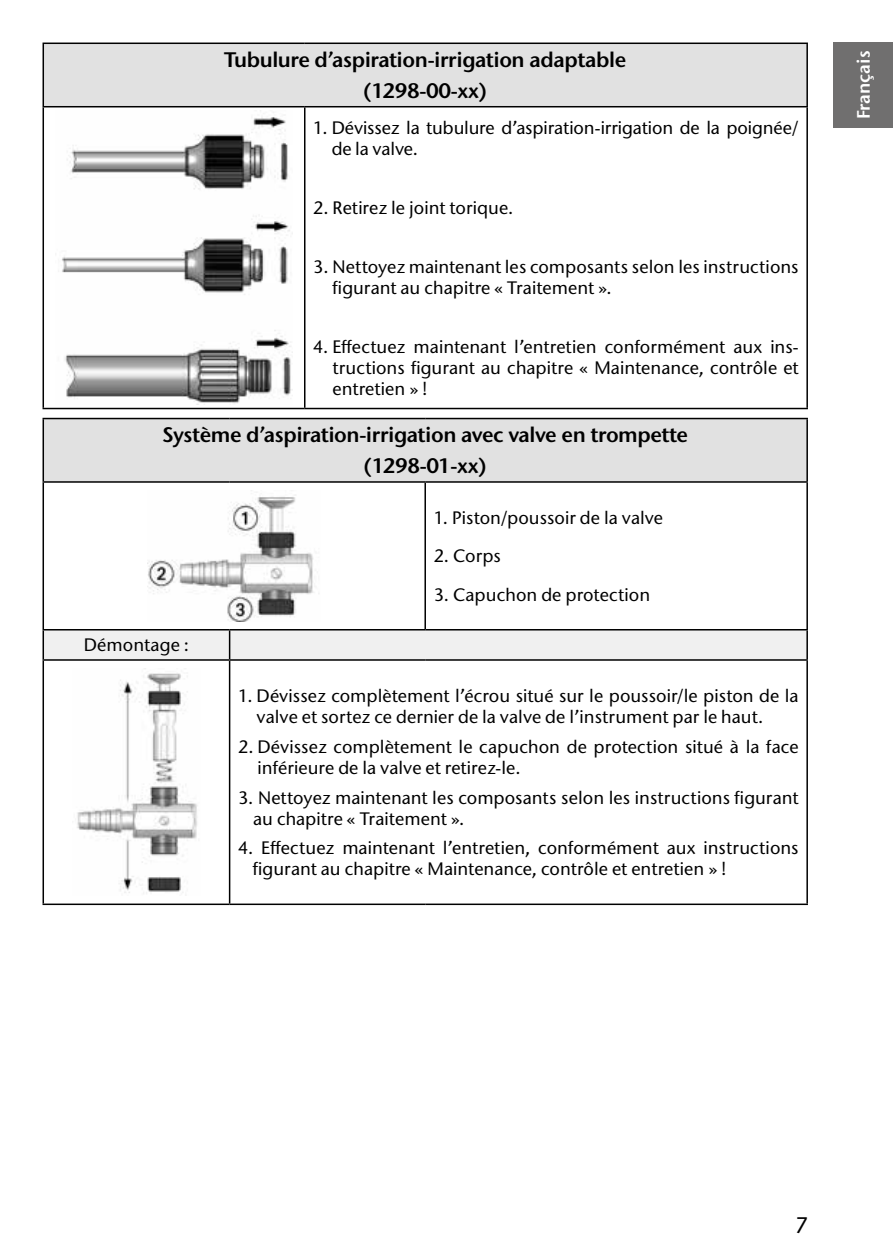
<style>
.page{position:relative;width:893px;height:1259px;background:#fff}
.page>*{position:absolute;margin:0;border:0;box-sizing:border-box;transform-origin:0 0}
.t1{font:500 22.5px "Stone Sans ITC Pro";color:#000}
.t2{font:600 21px/30.9px "Stone Sans ITC Pro";letter-spacing:-.02em;color:#000;text-align:center}
.t3{font:500 18px/21px "Stone Sans ITC Pro";letter-spacing:.005em;color:#000}
.t4{font:600 18px "Stone Sans ITC Pro";color:#fff}
</style>
<div class="page">
<div style="left:833px;top:43px;width:60px;height:85px;background:#706f6f"></div>
<div style="left:43px;top:43px;width:764px;height:64px;background:#e1e1e1"></div>
<hr style="left:806px;top:44px;width:2px;height:62px;background:#000">
<hr style="left:43px;top:107px;width:1px;height:301px;background:#000">
<hr style="left:806px;top:107px;width:2px;height:301px;background:#000">
<hr style="left:43px;top:43px;width:262px;height:1px;background:#000">
<hr style="left:43px;top:44px;width:1px;height:62px;background:#000">
<hr style="left:305px;top:43px;width:503px;height:1px;background:#000">
<hr style="left:43px;top:106px;width:262px;height:1px;background:#000">
<hr style="left:305px;top:106px;width:503px;height:1px;background:#000">
<hr style="left:304px;top:107px;width:1px;height:301px;background:#000">
<hr style="left:43px;top:408px;width:262px;height:1px;background:#000">
<hr style="left:305px;top:408px;width:503px;height:1px;background:#000">
<img style="left:62px;top:112px;width:230px;height:292px">
<div style="left:43px;top:418px;width:764px;height:64px;background:#e1e1e1"></div>
<hr style="left:43px;top:659px;width:187px;height:2px;background:#000">
<hr style="left:43px;top:903px;width:187px;height:2px;background:#000">
<hr style="left:806px;top:419px;width:2px;height:62px;background:#000">
<hr style="left:43px;top:629px;width:187px;height:1px;background:#000">
<hr style="left:806px;top:630px;width:2px;height:29px;background:#000">
<hr style="left:43px;top:661px;width:1px;height:242px;background:#000">
<hr style="left:806px;top:661px;width:2px;height:242px;background:#000">
<hr style="left:230px;top:629px;width:195px;height:1px;background:#000">
<div style="left:43px;top:630px;width:764px;height:30px;background:#f0f0f0"></div>
<hr style="left:425px;top:629px;width:383px;height:1px;background:#000">
<hr style="left:230px;top:659px;width:195px;height:2px;background:#000">
<hr style="left:229px;top:661px;width:1px;height:242px;background:#000">
<hr style="left:425px;top:659px;width:383px;height:2px;background:#000">
<hr style="left:230px;top:903px;width:195px;height:2px;background:#000">
<hr style="left:425px;top:903px;width:383px;height:2px;background:#000">
<hr style="left:43px;top:483px;width:1px;height:146px;background:#000">
<hr style="left:424px;top:483px;width:2px;height:146px;background:#000">
<hr style="left:806px;top:483px;width:2px;height:146px;background:#000">
<hr style="left:43px;top:418px;width:187px;height:1px;background:#000">
<hr style="left:43px;top:419px;width:1px;height:62px;background:#000">
<hr style="left:230px;top:418px;width:195px;height:1px;background:#000">
<hr style="left:425px;top:418px;width:383px;height:1px;background:#000">
<hr style="left:43px;top:481px;width:187px;height:2px;background:#000">
<hr style="left:230px;top:481px;width:195px;height:2px;background:#000">
<hr style="left:425px;top:481px;width:383px;height:2px;background:#000">
<img style="left:148px;top:490px;width:171px;height:131px">
<img style="left:77px;top:668px;width:121px;height:226px">
<p class="t2" style="left:224px;top:44px;width:404px">Tubulure d’aspiration-irrigation adaptable (1298-00-xx)</p>
<p class="t3" style="left:332px;top:117px;width:468px;text-indent:-18px">1. Dévissez la tubulure d’aspiration-irrigation de la poignée/ de la valve.</p>
<p class="t3" style="left:313px;top:197px;width:202px">2. Retirez le joint torique.</p>
<p class="t3" style="left:333px;top:256px;width:468px;text-indent:-19px">3. Nettoyez maintenant les composants selon les instructions figurant au chapitre « Traitement ».</p>
<p class="t3" style="left:332px;top:336px;width:468px;text-align:justify;text-indent:-19px">4. Effectuez maintenant l’entretien conformément aux ins&shy;tructions figurant au chapitre « Maintenance, contrôle et entretien » !</p>
<p class="t2" style="left:162px;top:420px;width:527px">Système d’aspiration-irrigation avec valve en trompette (1298-01-xx)</p>
<p class="t3" style="left:434px;top:507px;width:231px">1. Piston/poussoir de la valve</p>
<p class="t3" style="left:434px;top:545px;width:69px">2. Corps</p>
<p class="t3" style="left:434px;top:584px;width:218px">3. Capuchon de protection</p>
<p class="t3" style="left:84px;top:634px;width:107px">Démontage :</p>
<p class="t3" style="left:257px;top:685px;width:544px;text-indent:-18px">1. Dévissez complètement l’écrou situé sur le poussoir/le piston de la valve et sortez ce dernier de la valve de l’instrument par le haut.</p>
<p class="t3" style="left:257px;top:736px;width:543px;text-indent:-19px">2. Dévissez complètement le capuchon de protection situé à la face inférieure de la valve et retirez-le.</p>
<p class="t3" style="left:253px;top:786px;width:547px;text-indent:-15px">3. Nettoyez maintenant les composants selon les instructions figurant au chapitre « Traitement ».</p>
<p class="t3" style="left:253px;top:837px;width:547px;text-indent:-15px">4. Effectuez maintenant l’entretien, conformément aux instructions figurant au chapitre « Maintenance, contrôle et entretien » !</p>
<p class="t4" style="left:852px;top:119px;width:70px;rotate:-90deg">Français</p>
<p class="t1" style="left:795px;top:1211px;width:14px">7</p>
</div>
